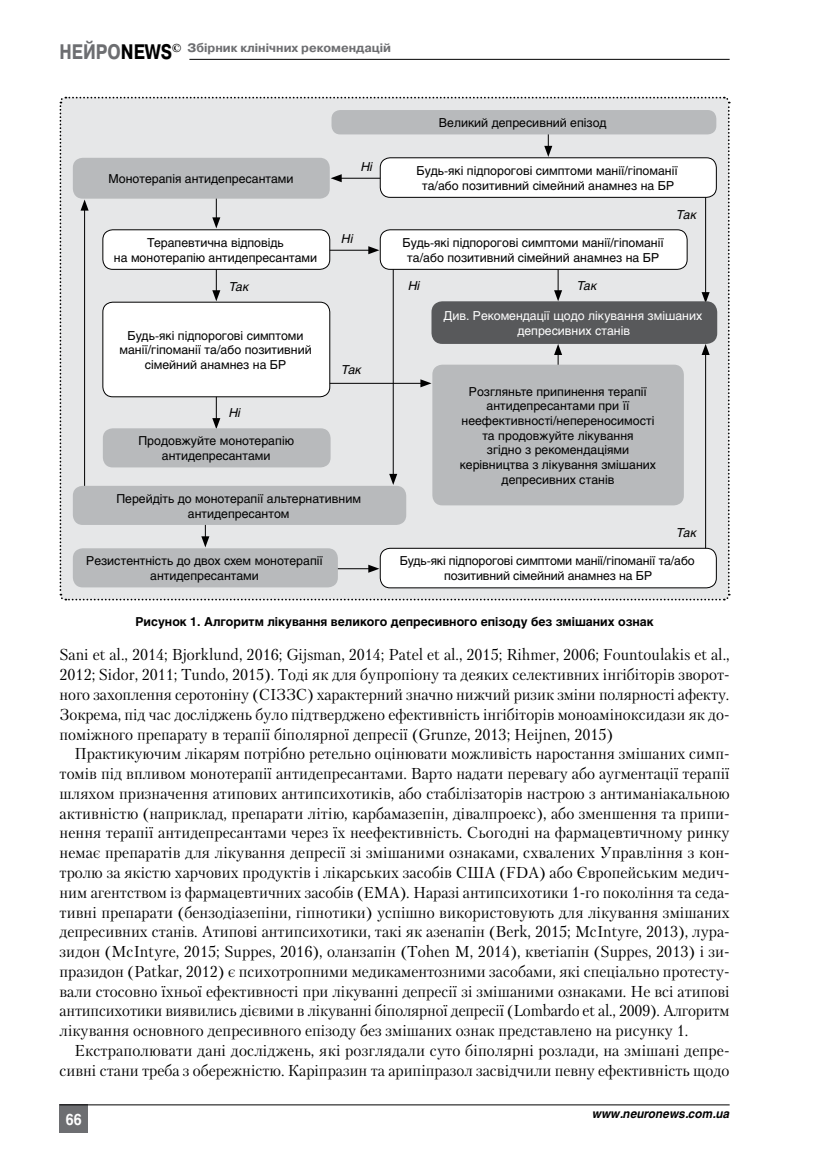
<style>
.page{position:relative;width:819px;height:1166px;background:#fff}
.page>*{position:absolute;margin:0;border:0;box-sizing:border-box;transform-origin:0 0}
.t1{font:15.75px/19.8px "Petersburg C";color:#000;text-align:justify}
.t2{font:700 15.75px "Helios C";color:#fff;scale:.9 1}
.t3{font:12.25px/14.7px "Helios C";color:#000;text-align:center}
.t4{font:700 12.25px "Helios C";color:#000}
.t5{font:12.25px/14.7px "Helios C";color:#fff;text-align:center}
.t6{font:700 12.25px "Pragmatica C";color:#6d6e71}
.t7{font:italic 12.25px "Helios C";color:#000}
.t8{font:italic 700 12.25px "Helios C";color:#000;scale:.95 1}
.s1{font-size:21px}
.s2{font-size:21px;color:#000}
.s3{font-family:"Garamond";color:#000}
</style>
<div class="page">
<div style="left:60px;top:1104px;width:28px;height:28px;background:#6d6e71"></div>
<hr style="left:60px;top:1104px;width:669px;height:1px;background:#000">
<hr style="left:189px;top:59px;width:540px;height:1px;background:#000">
<svg style="left:59px;top:96px;width:671px;height:505px;background:#dfe0e1"></svg>
<div style="left:331px;top:110px;width:385px;height:24px;background:#b8babc;border-radius:9px"></div>
<div style="left:380px;top:158px;width:336px;height:39px;background:#fff;border-radius:10px"></div>
<div style="left:380px;top:158px;width:336px;height:40px;border:1px solid #000;border-radius:10px"></div>
<div style="left:103px;top:302px;width:227px;height:95px;background:#fff;border-radius:10px"></div>
<div style="left:103px;top:302px;width:227px;height:95px;border:1px solid #000;border-radius:10px"></div>
<div style="left:380px;top:230px;width:307px;height:39px;background:#fff;border-radius:10px"></div>
<div style="left:380px;top:230px;width:307px;height:40px;border:1px solid #000;border-radius:10px"></div>
<div style="left:380px;top:548px;width:336px;height:40px;background:#fff;border-radius:10px"></div>
<div style="left:380px;top:548px;width:336px;height:40px;border:1px solid #000;border-radius:10px"></div>
<div style="left:432px;top:302px;width:284px;height:41px;background:#58595b;border-radius:10px"></div>
<div style="left:431px;top:301px;width:286px;height:43px;border:2px solid #58595b;border-radius:10px"></div>
<div style="left:73px;top:158px;width:257px;height:41px;background:#b8babc;border-radius:10px"></div>
<div style="left:73px;top:486px;width:333px;height:39px;background:#b8babc;border-radius:10px"></div>
<div style="left:73px;top:548px;width:265px;height:39px;background:#b8babc;border-radius:10px"></div>
<div style="left:103px;top:230px;width:227px;height:39px;background:#fff;border-radius:10px"></div>
<div style="left:103px;top:230px;width:227px;height:40px;border:1px solid #000;border-radius:10px"></div>
<div style="left:103px;top:428px;width:227px;height:39px;background:#b8babc;border-radius:10px"></div>
<div style="left:432px;top:365px;width:251px;height:140px;background:#b8babc;border-radius:10px"></div>
<p class="t6" style="left:60px;top:41px;width:333px"><span class="s1">НЕЙРО</span><span class="s2">NEWS</span><span class="s3">©</span> Збірник клінічних рекомендацій</p>
<p class="t3" style="left:109px;top:171px;width:186px">Монотерапія антидепресантами</p>
<p class="t3" style="left:114px;top:235px;width:205px">Терапевтична відповідь<br>на монотерапію антидепресантами</p>
<p class="t7" style="left:229px;top:280px;width:21px">Так</p>
<p class="t3" style="left:119px;top:328px;width:194px">Будь-які підпорогові симптоми манії/гіпоманії та/або позитивний сімейний анамнез на БР</p>
<p class="t7" style="left:229px;top:406px;width:13px">Ні</p>
<p class="t3" style="left:138px;top:433px;width:157px">Продовжуйте монотерапію антидепресантами</p>
<p class="t7" style="left:361px;top:159px;width:13px">Ні</p>
<p class="t7" style="left:341px;top:231px;width:13px">Ні</p>
<p class="t7" style="left:341px;top:363px;width:21px">Так</p>
<p class="t3" style="left:116px;top:491px;width:246px">Перейдіть до монотерапії альтернативним антидепресантом</p>
<p class="t3" style="left:86px;top:553px;width:238px">Резистентність до двох схем монотерапії антидепресантами</p>
<p class="t3" style="left:439px;top:115px;width:169px">Великий депресивний епізод</p>
<p class="t3" style="left:416px;top:163px;width:263px">Будь-які підпорогові симптоми манії/гіпоманії та/або позитивний сімейний анамнез на БР</p>
<p class="t3" style="left:402px;top:235px;width:263px">Будь-які підпорогові симптоми манії/гіпоманії та/або позитивний сімейний анамнез на БР</p>
<p class="t7" style="left:408px;top:279px;width:13px">Ні</p>
<p class="t7" style="left:577px;top:279px;width:21px">Так</p>
<p class="t7" style="left:676px;top:207px;width:21px">Так</p>
<p class="t5" style="left:443px;top:308px;width:260px">Див. Рекомендації щодо лікування змішаних депресивних станів</p>
<p class="t3" style="left:460px;top:384px;width:197px">Розгляньте припинення терапії антидепресантами при її неефективності/непереносимості та продовжуйте лікування<br>згідно з рекомендаціями керівництва з лікування змішаних депресивних станів</p>
<p class="t7" style="left:676px;top:525px;width:21px">Так</p>
<p class="t3" style="left:399px;top:554px;width:296px">Будь-які підпорогові симптоми манії/гіпоманії та/або позитивний сімейний анамнез на БР</p>
<p class="t4" style="left:135px;top:614px;width:520px">Рисунок 1. Алгоритм лікування великого депресивного епізоду без змішаних ознак</p>
<p class="t1" style="left:60px;top:645px;width:671px">Sani et al., 2014; Bjorklund, 2016; Gijsman, 2014; Patel et al., 2015; Rihmer, 2006; Fountoulakis et al., 2012; Sidor, 2011; Tundo, 2015). Тоді як для бупропіону та деяких селективних інгібіторів зворот‑ ного захоплення серотоніну (СІЗЗС) характерний значно нижчий ризик зміни полярності афекту.<br>Зокрема, під час досліджень було підтверджено ефективність інгібіторів моноаміноксидази як до‑ поміжного препарату в терапії біполярної депресії (Grunze, 2013; Heijnen, 2015)</p>
<p class="t1" style="left:60px;top:744px;width:671px;text-align:left;text-indent:15px">Практикуючим лікарям потрібно ретельно оцінювати можливість наростання змішаних симп‑ томів під впливом монотерапії антидепресантами. Варто надати перевагу або аугментації терапії шляхом призначення атипових антипсихотиків, або стабілізаторів настрою з антиманіакальною активністю (наприклад, препарати літію, карбамазепін, дівалпроекс), або зменшення та припи‑ нення терапії антидепресантами через їх неефективність. Сьогодні на фармацевтичному ринку немає препаратів для лікування депресії зі змішаними ознаками, схвалених Управління з кон‑ тролю за якістю харчових продуктів і лікарських засобів США (FDA) або Європейським медич‑ ним агентством із фармацевтичних засобів (EMA). Наразі антипсихотики 1-го покоління та седа&shy;тивні препарати (бензодіазепіни, гіпнотики) успішно використовують для лікування змішаних депресивних станів. Атипові антипсихотики, такі як азенапін (Berk, 2015; McIntyre, 2013), лура‑ зидон (McIntyre, 2015; Suppes, 2016), оланзапін (Tohen M, 2014), кветіапін (Suppes, 2013) і зи‑ празидон (Patkar, 2012) є психотропними медикаментозними засобами, які спеціально протесту‑ вали стосовно їхньої ефективності при лікуванні депресії зі змішаними ознаками. Не всі атипові антипсихотики виявились дієвими в лікуванні біполярної депресії (Lombardo et al., 2009). Алгоритм лікування основного депресивного епізоду без змішаних ознак представлено на рисунку 1.</p>
<p class="t1" style="left:60px;top:1040px;width:671px;text-align:right">Екстраполювати дані досліджень, які розглядали суто біполярні розлади, на змішані депре‑ сивні стани треба з обережністю. Каріпразин та арипіпразол засвідчили певну ефективність щодо</p>
<p class="t2" style="left:66px;top:1110px;width:19px">66</p>
<p class="t8" style="left:592px;top:1106px;width:146px">www.neuronews.com.ua</p>
</div>
